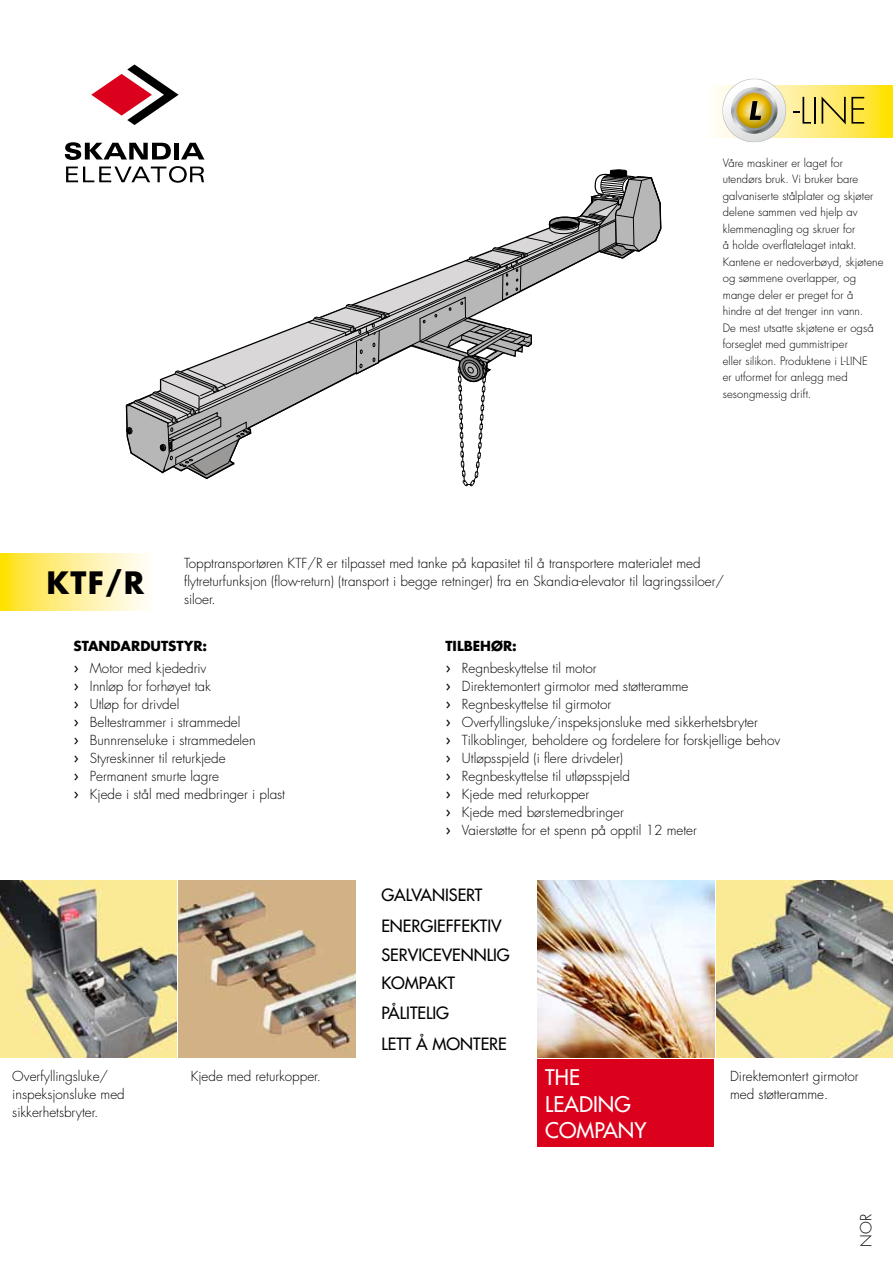
<style>
.page{position:relative;width:893px;height:1263px;background:#fff}
.page>*{position:absolute;margin:0;border:0;box-sizing:border-box;transform-origin:0 0}
.t1{font:700 30px "Futura Std";color:#000}
.t2{font:500 21px/26.5px "Futura Std";color:#fff}
.t3{font:500 16.5px/31px "Futura Std";color:#000}
.t4{font:300 15px "Futura Std";color:#000}
.t5{font:300 13.5px/18px "Futura Std";color:#000}
.t6{font:300 11.25px/16.5px "Futura Std";letter-spacing:.005em;color:#000}
.s1{font-weight:700}
.s2{font-weight:400;font-size:16.5px}
</style>
<div class="page">
<svg style="left:716px;top:85px;width:177px;height:52px;background:#fee962"></svg>
<svg style="left:0;top:553px;width:147px;height:57px;background:#ffef8e"></svg>
<svg style="left:65px;top:142px;width:106px;height:18px"></svg>
<div style="left:174px;top:143px;width:5px;height:16px;background:#000"></div>
<svg style="left:181px;top:143px;width:23px;height:16px"></svg>
<svg style="left:91px;top:64px;width:88px;height:61px"></svg>
<svg style="left:722px;top:79px;width:64px;height:63px"></svg>
<svg style="left:793px;top:97px;width:18px;height:27px"></svg>
<hr style="left:814px;top:97px;width:2px;height:27px;background:#000">
<svg style="left:822px;top:96px;width:42px;height:28px"></svg>
<svg style="left:66px;top:166px;width:596px;height:321px"></svg>
<div style="left:537px;top:1060px;width:177px;height:87px;background:#db001b"></div>
<img style="left:0;top:881px;width:176px;height:176px">
<img style="left:537px;top:881px;width:177px;height:176px">
<img style="left:179px;top:881px;width:177px;height:176px">
<img style="left:717px;top:881px;width:176px;height:176px">
<p class="t6" style="left:723px;top:155px;width:162px">Våre maskiner er laget for utendørs bruk. Vi bruker bare galvaniserte stålplater og skjøter delene sammen ved hjelp av klemmenagling og skruer for<br>å holde overflatelaget intakt.<br>Kantene er nedoverbøyd, skjøtene og sømmene overlapper, og mange deler er preget for å hindre at det trenger inn vann.<br>De mest utsatte skjøtene er også forseglet med gummistriper<br>eller silikon. Produktene i L-LINE<br>er utformet for anlegg med sesongmessig drift.</p>
<h1 class="t1" style="left:47px;top:563px;width:99px">KTF/R</h1>
<p class="t5" style="left:184px;top:554px;width:542px">Topptransportøren KTF/R er tilpasset med tanke på kapasitet til å transportere materialet med flytreturfunksjon (flow-return) (transport i begge retninger) fra en Skandia-elevator til lagringssiloer/ siloer.</p>
<p class="t5" style="left:73px;top:635px;width:135px;line-height:22.2px"><span class="s1">STANDARDUTSTYR: </span><span class="s2">›</span> Motor med kjededriv</p>
<p class="t5" style="left:73px;top:677px;width:213px"><span class="s2">›</span> Innløp for forhøyet tak<br><span class="s2">›</span> Utløp for drivdel<br><span class="s2">›</span> Beltestrammer i strammedel<br><span class="s2">›</span> Bunnrenseluke i strammedelen<br><span class="s2">›</span> Styreskinner til returkjede<br><span class="s2">›</span> Permanent smurte lagre<br><span class="s2">›</span> Kjede i stål med medbringer i plast</p>
<p class="t5" style="left:445px;top:635px;width:153px;line-height:22.2px"><span class="s1">TILBEHØR:<br></span><span class="s2">›</span> Regnbeskyttelse til motor</p>
<p class="t5" style="left:445px;top:677px;width:336px"><span class="s2">›</span> Direktemontert girmotor med støtteramme<br><span class="s2">›</span> Regnbeskyttelse til girmotor<br><span class="s2">›</span> Overfyllingsluke/inspeksjonsluke med sikkerhetsbryter<br><span class="s2">›</span> Tilkoblinger, beholdere og fordelere for forskjellige behov <span class="s2">›</span> Utløpsspjeld (i flere drivdeler)<br><span class="s2">›</span> Regnbeskyttelse til utløpsspjeld<br><span class="s2">›</span> Kjede med returkopper<br><span class="s2">›</span> Kjede med børstemedbringer<br><span class="s2">›</span> Vaierstøtte for et spenn på opptil 12 meter</p>
<p class="t3" style="left:381px;top:879px;width:122px">GALVANISERT<br>ENERGIEFFEKTIV</p>
<p class="t3" style="left:381px;top:941px;width:130px;line-height:28px">SERVICEVENNLIG<br>KOMPAKT</p>
<p class="t3" style="left:381px;top:997px;width:127px">PÅLITELIG<br>LETT Å MONTERE</p>
<p class="t5" style="left:12px;top:1067px;width:114px">Overfyllingsluke/ inspeksjonsluke med sikkerhetsbryter.</p>
<p class="t5" style="left:730px;top:1067px;width:130px">Direktemontert girmotor med støtteramme.</p>
<h2 class="t2" style="left:545px;top:1064px;width:103px">THE<br>LEADING<br>COMPANY</h2>
<p class="t5" style="left:191px;top:1067px;width:132px">Kjede med returkopper.</p>
<p class="t4" style="left:857px;top:1247px;width:34px;rotate:-90deg">NOR</p>
</div>
